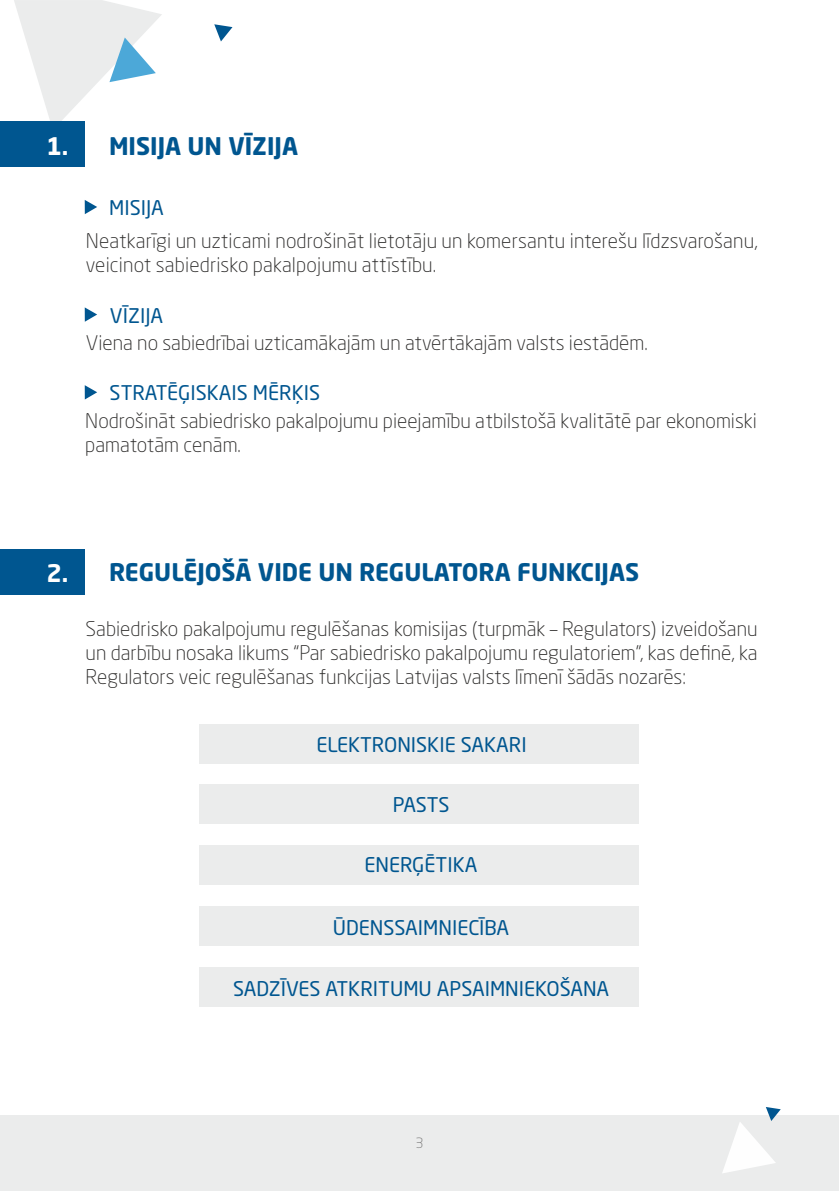
<style>
.page{position:relative;width:840px;height:1191px;background:#fff}
.page>*{position:absolute;margin:0;border:0;box-sizing:border-box;transform-origin:0 0}
.t1{font:700 24px "Neo Sans Pro";color:#005690}
.t2{font:300 20px/24px "Neo Sans Pro";color:#2b2a29}
.t3{font:20px "Neo Sans Pro";color:#005690}
.t4{font:300 14px "Neo Sans Pro";color:#797979}
.s1{color:#fefefe}
</style>
<div class="page">
<div style="left:0;top:1115px;width:838px;height:76px;background:#ebecec"></div>
<svg style="left:14px;top:0;width:148px;height:121px"></svg>
<svg style="left:214px;top:24px;width:18px;height:17px"></svg>
<svg style="left:722px;top:1107px;width:58px;height:66px"></svg>
<div style="left:0;top:549px;width:85px;height:45px;background:#005690"></div>
<svg style="left:85px;top:200px;width:12px;height:14px"></svg>
<svg style="left:85px;top:307px;width:12px;height:15px"></svg>
<svg style="left:85px;top:385px;width:12px;height:14px"></svg>
<div style="left:0;top:121px;width:85px;height:45px;background:#005690"></div>
<div style="left:200px;top:724px;width:438px;height:39px;background:#ebecec"></div>
<div style="left:200px;top:784px;width:438px;height:40px;background:#ebecec"></div>
<div style="left:200px;top:845px;width:438px;height:39px;background:#ebecec"></div>
<div style="left:200px;top:906px;width:438px;height:39px;background:#ebecec"></div>
<div style="left:200px;top:967px;width:438px;height:39px;background:#ebecec"></div>
<p class="t1" style="left:46px;top:136px;width:253px"><span class="s1">1.</span> MISIJA UN VĪZIJA</p>
<p class="t3" style="left:109px;top:199px;width:56px">MISIJA</p>
<p class="t2" style="left:86px;top:230px;width:673px">Neatkarīgi un uzticami nodrošināt lietotāju un komersantu interešu līdzsvarošanu, veicinot sabiedrisko pakalpojumu attīstību.</p>
<p class="t3" style="left:110px;top:307px;width:55px">VĪZIJA</p>
<p class="t2" style="left:86px;top:332px;width:563px">Viena no sabiedrībai uzticamākajām un atvērtākajām valsts iestādēm.</p>
<p class="t3" style="left:110px;top:384px;width:212px">STRATĒĢISKAIS MĒRĶIS</p>
<p class="t2" style="left:85px;top:411px;width:672px">Nodrošināt sabiedrisko pakalpojumu pieejamību atbilstošā kvalitātē par ekonomiski pamatotām cenām.</p>
<p class="t1" style="left:46px;top:562px;width:594px"><span class="s1">2.</span> REGULĒJOŠĀ VIDE UN REGULATORA FUNKCIJAS</p>
<p class="t2" style="left:86px;top:618px;width:673px;text-align:justify">Sabiedrisko pakalpojumu regulēšanas komisijas (turpmāk – Regulators) izveidošanu un darbību nosaka likums “Par sabiedrisko pakalpojumu regulatoriem”, kas definē, ka Regulators veic regulēšanas funkcijas Latvijas valsts līmenī šādās nozarēs:</p>
<p class="t3" style="left:316px;top:736px;width:212px">ELEKTRONISKIE SAKARI</p>
<p class="t3" style="left:392px;top:796px;width:58px">PASTS</p>
<p class="t3" style="left:364px;top:856px;width:114px">ENERĢĒTIKA</p>
<p class="t3" style="left:332px;top:919px;width:178px">ŪDENSSAIMNIECĪBA</p>
<p class="t3" style="left:233px;top:980px;width:377px">SADZĪVES ATKRITUMU APSAIMNIEKOŠANA</p>
<p class="t4" style="left:415px;top:1137px;width:10px">3</p>
</div>
